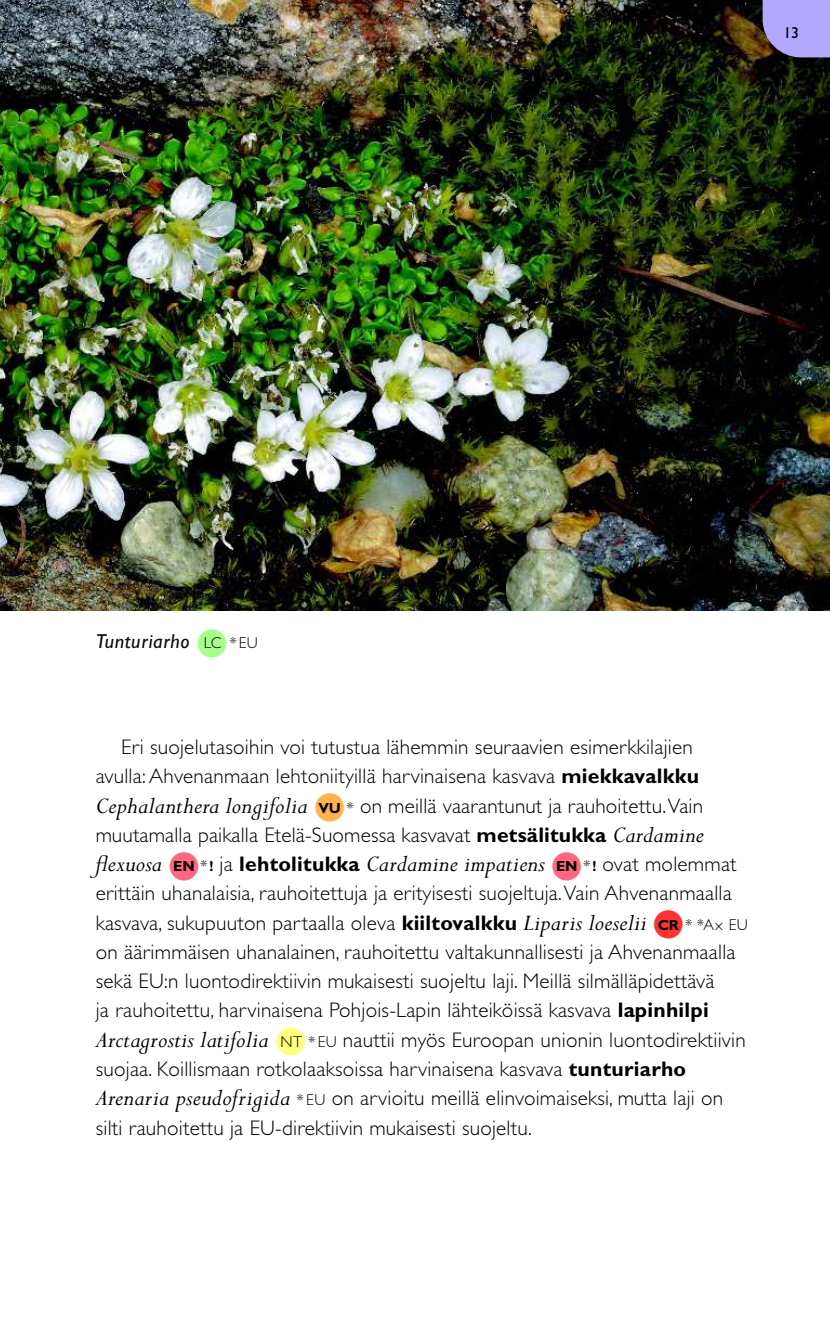
<style>
.page{position:relative;width:830px;height:1340px;background:#fff}
.page>*{position:absolute;margin:0;border:0;box-sizing:border-box;transform-origin:0 0}
.t1{font:italic 25.65px "Perpetua Std";letter-spacing:.01em;color:#000}
.t2{font:300 21.15px/29.2px "Gill Sans Std";letter-spacing:.01em;color:#000}
.t3{font:italic 20.25px "Gill Sans Std";letter-spacing:.03em;color:#0d0d0d}
.t4{font:300 15.75px "Gill Sans Std";letter-spacing:.02em;color:#000}
.t5{font:15.75px "Gill Sans Std";color:#000}
.s1{color:#a6ff8c}
.s2{font-weight:700}
.s3{color:#ffb34d}
.s4{font-weight:700;font-size:14.62px}
.s5{font-size:15.75px}
.s6{font-family:"Perpetua Std";font-weight:400;font-style:italic;font-size:25.65px}
.s7{color:#ff6680}
.s8{font-family:"Gill Sans Std";font-weight:700;font-style:normal;font-size:14.62px}
.s9{font-family:"Gill Sans Std";font-weight:300;font-style:normal;font-size:15.75px}
.s10{font-family:"Gill Sans Std";font-weight:300;font-style:normal;font-size:21.15px}
.s11{font-family:"Gill Sans Std";font-weight:700;font-style:normal;font-size:21.15px}
.s12{color:#f33}
.s13{color:#ffff80}
</style>
<div class="page">
<img style="left:0;top:0;width:829px;height:610px">
<svg style="left:762px;top:0;width:68px;height:57px;background:#a89ae9"></svg>
<p class="t5" style="left:783px;top:24px;width:17px">13</p>
<p class="t3" style="left:96px;top:629px;width:133px">Tunturiarho <span class="s1">●</span></p>
<p class="t4" style="left:203px;top:634px;width:56px">LC *EU</p>
<p class="t2" style="left:96px;top:732px;width:604px;text-align:right">Eri suojelutasoihin voi tutustua lähemmin seuraavien esimerkkilajien avulla: Ahvenanmaan lehtoniityillä harvinaisena kasvava <span class="s2">miekkavalkku</span></p>
<p class="t1" style="left:96px;top:792px;width:251px">Cephalanthera longifolia <span class="s3">●</span></p>
<p class="t2" style="left:96px;top:791px;width:609px;text-align:right"><span class="s4">VU</span> <span class="s5">*</span> on meillä vaarantunut ja rauhoitettu. Vain<br>muutamalla paikalla Etelä-Suomessa kasvavat <span class="s2">metsälitukka</span> <span class="s6">Cardamine</span></p>
<p class="t1" style="left:96px;top:851px;width:105px">flexuosa <span class="s7">●</span></p>
<p class="t1" style="left:173px;top:851px;width:410px"><span class="s8">EN</span> <span class="s9">*</span> <span class="s8">!</span> <span class="s10">ja</span> <span class="s11">lehtolitukka</span> Cardamine impatiens <span class="s7">●</span></p>
<p class="t2" style="left:96px;top:849px;width:642px;text-indent:460px"><span class="s4">EN</span> <span class="s5">*</span> <span class="s4">!</span> ovat molemmat erittäin uhanalaisia, rauhoitettuja ja erityisesti suojeltuja. Vain Ahvenanmaalla kasvava, sukupuuton partaalla oleva <span class="s2">kiiltovalkku</span> <span class="s6">Liparis loeselii</span> <span class="s12">●</span></p>
<p class="t4" style="left:657px;top:915px;width:92px"><span class="s4">CR</span> * *Ax EU</p>
<p class="t2" style="left:96px;top:937px;width:641px">on äärimmäisen uhanalainen, rauhoitettu valtakunnallisesti ja Ahvenanmaalla sekä EU:n luontodirektiivin mukaisesti suojeltu laji. Meillä silmälläpidettävä<br>ja rauhoitettu, harvinaisena Pohjois-Lapin lähteiköissä kasvava <span class="s2">lapinhilpi</span></p>
<p class="t1" style="left:96px;top:1026px;width:212px">Arctagrostis latifolia <span class="s13">●</span></p>
<p class="t2" style="left:96px;top:1025px;width:651px;text-indent:185px"><span class="s5">NT * EU</span> nauttii myös Euroopan unionin luontodirektiivin suojaa. Koillismaan rotkolaaksoissa harvinaisena kasvava <span class="s2">tunturiarho </span><span class="s6">Arenaria pseudofrigida</span> <span class="s5">* EU</span> on arvioitu meillä elinvoimaiseksi, mutta laji on silti rauhoitettu ja EU-direktiivin mukaisesti suojeltu.</p>
</div>
